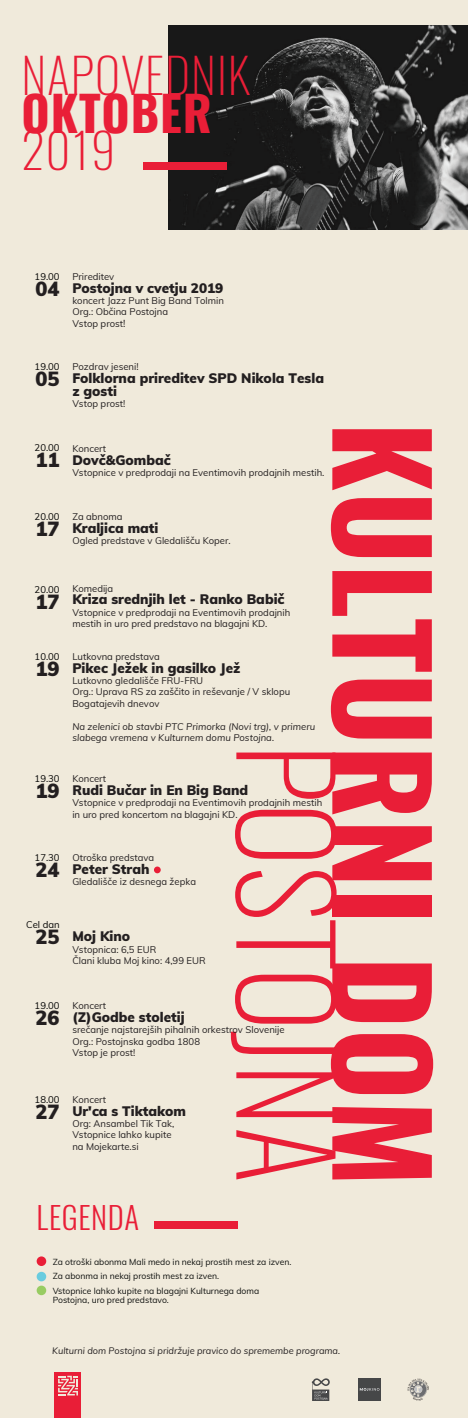
<style>
.page{position:relative;width:468px;height:1418px;background:#fff}
.page>*{position:absolute;margin:0;border:0;box-sizing:border-box;transform-origin:0 0}
.t1{font:200 48.3px "Oswald";letter-spacing:.02em;color:#e91e37}
.t2{font:700 48.3px "Oswald";letter-spacing:.02em;color:#e91e37}
.t3{font:300 30.75px "Oswald";letter-spacing:.02em;color:#e91e37}
.t4{font:900 20px "Muli";color:#231f20}
.t5{font:900 13.5px/12.8px "Muli";color:#231f20}
.t6{font:9.5px/11.4px "Muli";color:#231f20}
.t7{font:italic 9.5px/11.4px "Muli";color:#231f20}
.t8{font:9.5px "Muli";color:#050504}
.t9{font:italic 9.2px "Muli";color:#231f20}
.t10{font:8.6px/14.3px "Muli";color:#0e100e}
.s1{font-size:9.95px}
</style>
<div class="page">
<div style="left:0;top:0;width:468px;height:1417px;background:#f0eadb"></div>
<img style="left:168px;top:26px;width:300px;height:203px">
<svg style="left:332px;top:429px;width:100px;height:61px"></svg>
<svg style="left:331px;top:498px;width:101px;height:59px"></svg>
<svg style="left:332px;top:571px;width:100px;height:100px"></svg>
<svg style="left:331px;top:679px;width:101px;height:59px"></svg>
<svg style="left:235px;top:752px;width:197px;height:271px"></svg>
<svg style="left:231px;top:1031px;width:202px;height:148px"></svg>
<div style="left:37px;top:1256px;width:9px;height:9px;background:#e91e37;border-radius:50%"></div>
<div style="left:154px;top:866px;width:7px;height:7px;background:#e91e37;border-radius:50%"></div>
<div style="left:37px;top:1271px;width:9px;height:10px;background:#69ccdf;border-radius:50%"></div>
<div style="left:37px;top:1285px;width:9px;height:10px;background:#98cc62;border-radius:50%"></div>
<img style="left:358px;top:1378px;width:22px;height:22px">
<svg style="left:407px;top:1378px;width:22px;height:22px"></svg>
<div style="left:143px;top:162px;width:84px;height:8px;background:#e91e37"></div>
<div style="left:154px;top:1221px;width:84px;height:7px;background:#e91e37"></div>
<div style="left:55px;top:1372px;width:26px;height:45px;background:#e91e37"></div>
<svg style="left:58px;top:1375px;width:20px;height:20px"></svg>
<svg style="left:312px;top:1378px;width:18px;height:22px"></svg>
<h1 class="t1" style="left:21px;top:33px;width:230px">NAPOVEDNIK</h1>
<h1 class="t2" style="left:21px;top:88px;width:192px">OKTOBER</h1>
<h1 class="t1" style="left:21px;top:107px;width:95px">2019</h1>
<p class="t8" style="left:35px;top:269px;width:26px">19.00</p>
<h3 class="t4" style="left:36px;top:274px;width:25px">04</h3>
<p class="t6" style="left:72px;top:270px;width:43px">Prireditev</p>
<h3 class="t5" style="left:72px;top:281px;width:152px">Postojna v cvetju 2019</h3>
<p class="t6" style="left:72px;top:294px;width:153px">koncert Jazz Punt Big Band Tolmin<br>Org.: Občina Postojna<br>Vstop prost<span class="s1">!</span></p>
<p class="t8" style="left:35px;top:360px;width:26px">19.00</p>
<h3 class="t4" style="left:36px;top:364px;width:25px">05</h3>
<p class="t6" style="left:72px;top:361px;width:68px">Pozdrav jeseni!</p>
<h3 class="t5" style="left:72px;top:371px;width:253px">Folklorna prireditev SPD Nikola Tesla z gosti</h3>
<p class="t6" style="left:72px;top:398px;width:55px">Vstop prost!</p>
<p class="t8" style="left:35px;top:441px;width:26px">20.00</p>
<h3 class="t4" style="left:36px;top:445px;width:25px">11</h3>
<p class="t6" style="left:72px;top:442px;width:35px">Koncert</p>
<h3 class="t5" style="left:72px;top:452px;width:100px">Dovč&amp;Gombač</h3>
<p class="t6" style="left:72px;top:466px;width:253px">Vstopnice v predprodaji na Eventimovih prodajnih mestih.</p>
<p class="t8" style="left:35px;top:510px;width:26px">20.00</p>
<h3 class="t4" style="left:36px;top:514px;width:25px">17</h3>
<p class="t6" style="left:72px;top:510px;width:52px">Za abnoma</p>
<h3 class="t5" style="left:72px;top:521px;width:87px">Kraljica mati</h3>
<p class="t6" style="left:72px;top:535px;width:160px">Ogled predstave v Gledališču Koper.</p>
<p class="t8" style="left:35px;top:583px;width:26px">20.00</p>
<h3 class="t4" style="left:36px;top:587px;width:25px">17</h3>
<p class="t6" style="left:72px;top:582px;width:42px">Komedija</p>
<h3 class="t5" style="left:72px;top:592px;width:214px">Kriza srednjih let - Ranko Babič</h3>
<p class="t6" style="left:72px;top:606px;width:219px">Vstopnice v predprodaji na Eventimovih prodajnih mestih in uro pred predstavo na blagajni KD.</p>
<p class="t8" style="left:35px;top:649px;width:26px">10.00</p>
<h3 class="t4" style="left:36px;top:654px;width:25px">19</h3>
<p class="t6" style="left:72px;top:650px;width:89px">Lutkovna predstava</p>
<h3 class="t5" style="left:72px;top:660px;width:169px">Pikec Ježek in gasilko Jež</h3>
<p class="t6" style="left:72px;top:674px;width:219px">Lutkovno gledališče FRU-FRU<br>Org.: Uprava RS za zaščito in reševanje / V sklopu<br>Bogatajevih dnevov</p>
<p class="t7" style="left:72px;top:720px;width:244px">Na zelenici ob stavbi PTC Primorka (Novi trg), v primeru slabega vremena v Kulturnem domu Postojna.</p>
<p class="t8" style="left:35px;top:771px;width:26px">19.30</p>
<h3 class="t4" style="left:36px;top:776px;width:25px">19</h3>
<p class="t6" style="left:72px;top:772px;width:35px">Koncert</p>
<h3 class="t5" style="left:72px;top:783px;width:177px">Rudi Bučar in En Big Band</h3>
<p class="t6" style="left:72px;top:796px;width:251px">Vstopnice v predprodaji na Eventimovih prodajnih mestih in uro pred koncertom na blagajni KD.</p>
<p class="t8" style="left:35px;top:850px;width:26px">17.30</p>
<h3 class="t4" style="left:36px;top:854px;width:26px">24</h3>
<p class="t6" style="left:72px;top:851px;width:83px">Otroška predstava</p>
<h3 class="t5" style="left:72px;top:861px;width:79px">Peter Strah</h3>
<p class="t6" style="left:72px;top:875px;width:125px">Gledališče iz desnega žepka</p>
<p class="t8" style="left:26px;top:918px;width:35px">Cel dan</p>
<h3 class="t4" style="left:36px;top:922px;width:26px">25</h3>
<h3 class="t5" style="left:72px;top:929px;width:59px">Moj Kino</h3>
<p class="t6" style="left:72px;top:943px;width:135px">Vstopnica: 6,5 EUR<br>Člani kluba Moj kino: 4,99 EUR</p>
<p class="t8" style="left:35px;top:998px;width:26px">19.00</p>
<h3 class="t4" style="left:36px;top:1003px;width:26px">26</h3>
<p class="t6" style="left:72px;top:999px;width:35px">Koncert</p>
<h3 class="t5" style="left:72px;top:1009px;width:114px">(Z)Godbe stoletij</h3>
<p class="t6" style="left:72px;top:1023px;width:214px">srečanje najstarejših pihalnih orkestrov Slovenije<br>Org.: Postojnska godba 1808<br>Vstop je prost!</p>
<p class="t8" style="left:35px;top:1092px;width:26px">18.00</p>
<h3 class="t4" style="left:36px;top:1096px;width:26px">27</h3>
<p class="t6" style="left:72px;top:1093px;width:35px">Koncert</p>
<h3 class="t5" style="left:72px;top:1103px;width:115px">Ur'ca s Tiktakom</h3>
<p class="t6" style="left:72px;top:1117px;width:103px">Org: Ansambel Tik Tak,<br>Vstopnice lahko kupite na Mojekarte.si</p>
<h2 class="t3" style="left:37px;top:1190px;width:104px">LEGENDA</h2>
<p class="t10" style="left:53px;top:1254px;width:240px">Za otroški abonma Mali medo in nekaj prostih mest za izven.<br>Za abonma in nekaj prostih mest za izven.<br>Vstopnice lahko kupite na blagajni Kulturnega doma</p>
<p class="t10" style="left:53px;top:1291px;width:118px">Postojna, uro pred predstavo.</p>
<p class="t9" style="left:52px;top:1344px;width:289px">Kulturni dom Postojna si pridržuje pravico do spremembe programa.</p>
</div>
